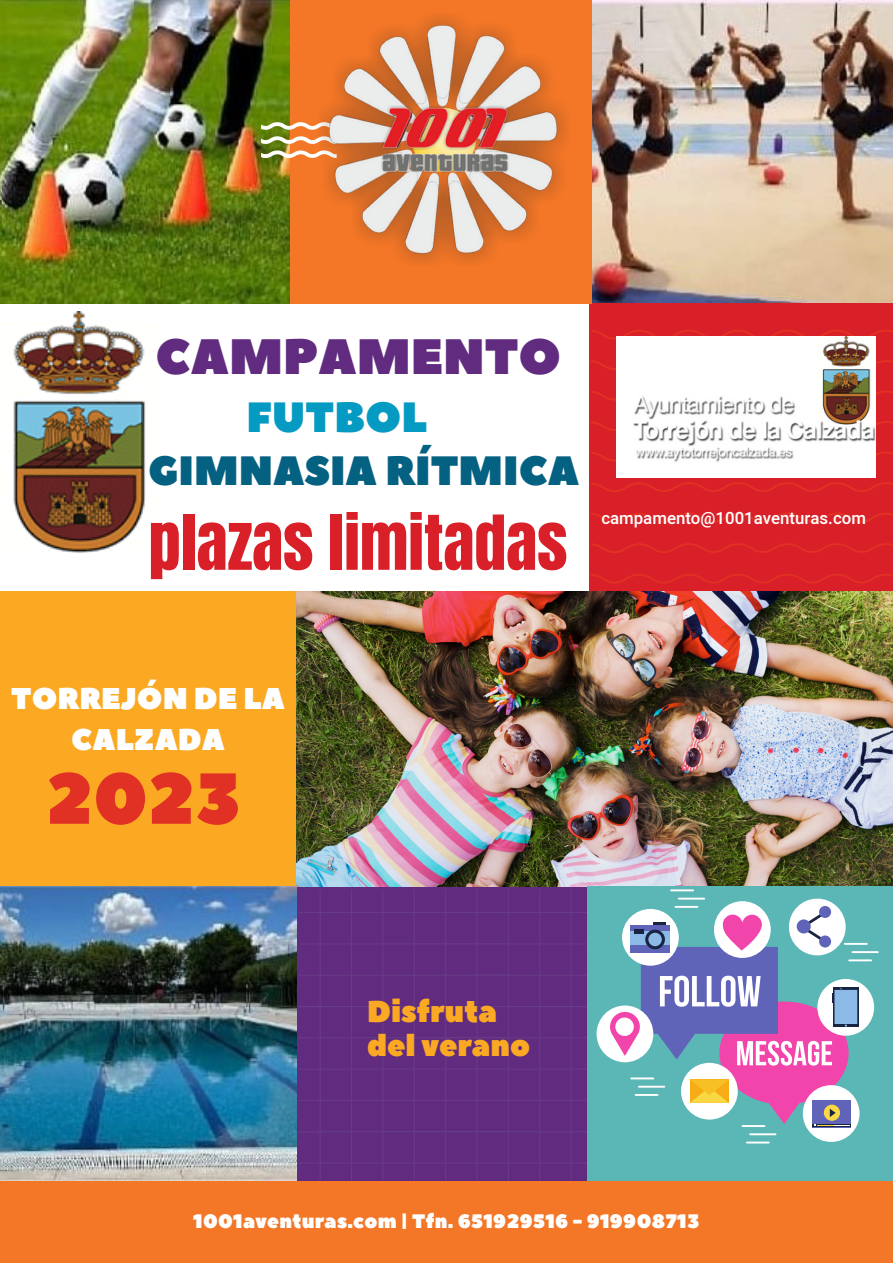
<style>
.page{position:relative;width:893px;height:1264px;background:#fff}
.page>*{position:absolute;margin:0;border:0;box-sizing:border-box;transform-origin:0 0}
.t1{font:71.85px "Peace Sans";color:#e13125}
.t2{font:63.9px "Anton";color:#d91f27}
.t3{font:49.65px "Peace Sans";color:#612c80}
.t4{font:42.15px "Peace Sans";color:#049ac2}
.t5{font:40.95px "Peace Sans";color:#056181}
.t6{font:30px/41.7px "Peace Sans";color:#fff;text-align:center}
.t7{font:30px/33.8px "Peace Sans";color:#fba923}
.t8{font:19.5px "Peace Sans";letter-spacing:.015em;color:#fff}
.t9{font:500 16.8px "Heebo";color:#fff}
</style>
<div class="page">
<div style="left:296px;top:886px;width:296px;height:295px;background:#612c80"></div>
<svg style="left:299px;top:890px;width:288px;height:291px"></svg>
<img style="left:0;top:886px;width:296px;height:295px">
<img style="left:0;top:0;width:290px;height:303px">
<img style="left:592px;top:0;width:300px;height:303px">
<div style="left:589px;top:303px;width:303px;height:297px;background:#d91f27"></div>
<div style="left:0;top:591px;width:299px;height:295px;background:#fba923"></div>
<svg style="left:591px;top:543px;width:301px;height:10px"></svg>
<svg style="left:591px;top:574px;width:301px;height:9px"></svg>
<svg style="left:591px;top:330px;width:301px;height:10px"></svg>
<svg style="left:591px;top:513px;width:301px;height:9px"></svg>
<svg style="left:591px;top:390px;width:301px;height:11px"></svg>
<svg style="left:591px;top:360px;width:301px;height:10px"></svg>
<svg style="left:591px;top:482px;width:301px;height:10px"></svg>
<svg style="left:591px;top:451px;width:301px;height:10px"></svg>
<svg style="left:591px;top:421px;width:301px;height:10px"></svg>
<img style="left:296px;top:591px;width:596px;height:295px">
<div style="left:290px;top:0;width:302px;height:303px;background:#f47727"></div>
<div style="left:587px;top:886px;width:305px;height:295px;background:#5bb6b6"></div>
<svg style="left:261px;top:122px;width:53px;height:8px"></svg>
<svg style="left:261px;top:136px;width:53px;height:8px"></svg>
<svg style="left:261px;top:150px;width:53px;height:8px"></svg>
<div style="left:0;top:1181px;width:892px;height:81px;background:#f47727"></div>
<img style="left:314px;top:16px;width:253px;height:247px">
<div style="left:714px;top:901px;width:56px;height:56px;background:#fff;border-radius:50%"></div>
<div style="left:788px;top:898px;width:57px;height:57px;background:#fff;border-radius:50%"></div>
<div style="left:819px;top:906px;width:12px;height:12px;background:#5f64b8;border-radius:50%"></div>
<div style="left:802px;top:1085px;width:57px;height:56px;background:#fff;border-radius:50%"></div>
<div style="left:812px;top:1099px;width:39px;height:28px;background:#5f64b8"></div>
<hr style="left:812px;top:1124px;width:39px;height:3px;background:#192442">
<hr style="left:817px;top:1125px;width:32px;height:1px;background:#fff">
<div style="left:596px;top:1005px;width:57px;height:57px;background:#fff;border-radius:50%"></div>
<div style="left:817px;top:978px;width:57px;height:57px;background:#fff;border-radius:50%"></div>
<div style="left:832px;top:987px;width:26px;height:40px;background:#192442"></div>
<div style="left:834px;top:989px;width:23px;height:35px;background:#8bbae7"></div>
<hr style="left:852px;top:951px;width:25px;height:2px;background:#fff">
<hr style="left:849px;top:959px;width:22px;height:2px;background:#fff">
<hr style="left:844px;top:942px;width:22px;height:2px;background:#fff">
<hr style="left:678px;top:897px;width:26px;height:2px;background:#fff">
<hr style="left:675px;top:905px;width:22px;height:2px;background:#fff">
<hr style="left:671px;top:889px;width:22px;height:2px;background:#fff">
<hr style="left:750px;top:1133px;width:25px;height:2px;background:#fff">
<hr style="left:746px;top:1141px;width:22px;height:2px;background:#fff">
<svg style="left:610px;top:911px;width:238px;height:215px"></svg>
<img style="left:616px;top:337px;width:259px;height:140px">
<img style="left:0;top:311px;width:157px;height:242px">
<p class="t3" style="left:156px;top:324px;width:407px">CAMPAMENTO</p>
<p class="t4" style="left:246px;top:389px;width:182px">FUTBOL</p>
<p class="t5" style="left:148px;top:443px;width:432px">GIMNASIA RÍTMICA</p>
<p class="t2" style="left:149px;top:497px;width:420px">plazas limitadas</p>
<p class="t9" style="left:601px;top:506px;width:266px">campamento@1001aventuras.com</p>
<p class="t6" style="left:11px;top:678px;width:275px">TORREJÓN DE LA<br>CALZADA</p>
<p class="t1" style="left:46px;top:751px;width:196px">2023</p>
<p class="t7" style="left:367px;top:995px;width:165px">Disfruta del verano</p>
<p class="t8" style="left:193px;top:1208px;width:508px">1001aventuras.com | Tfn. 651929516 - 919908713</p>
</div>
